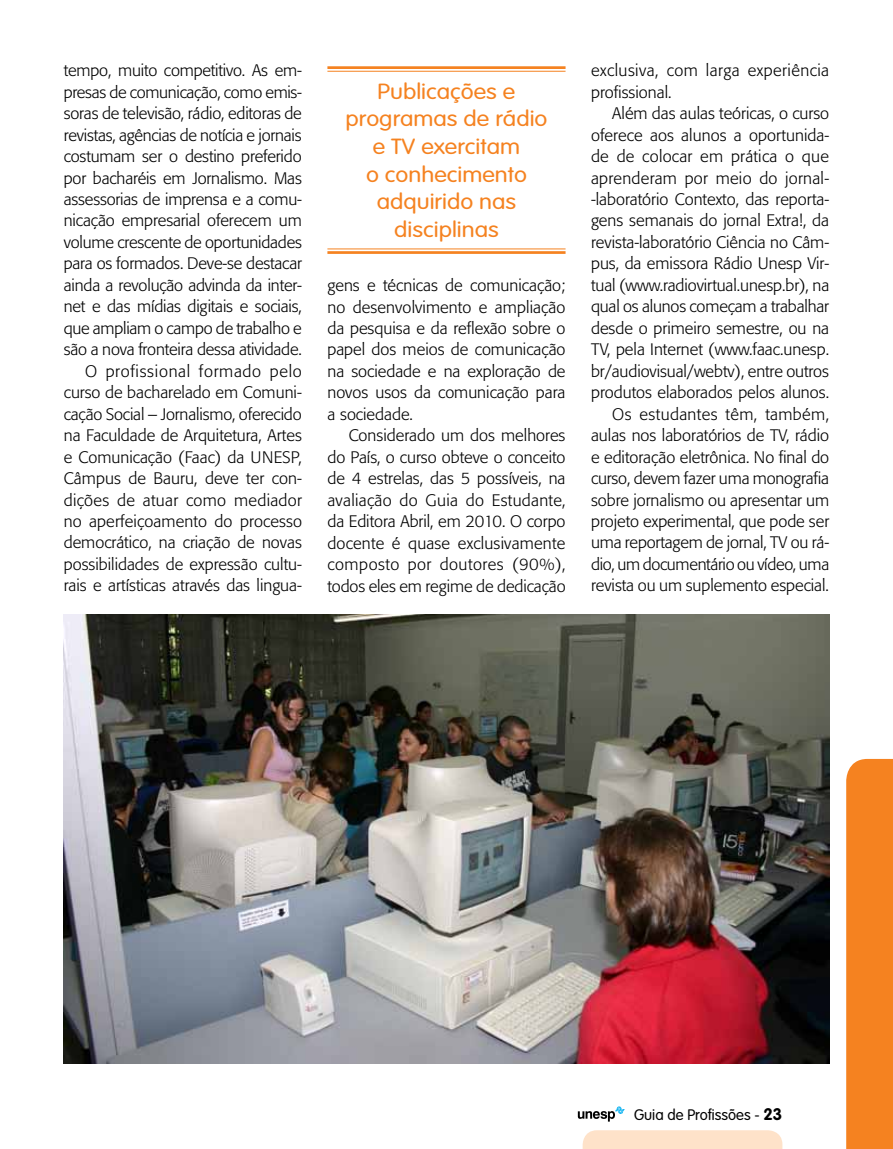
<style>
.page{position:relative;width:893px;height:1149px;background:#fff}
.page>*{position:absolute;margin:0;border:0;box-sizing:border-box;transform-origin:0 0}
.t1{font:300 21.6px/27.6px "VAG Rounded";color:#f58220;text-align:center;scale:1.11 1}
.t2{font:300 16.5px/21.5px "Formata";color:#000;text-align:right}
.t3{font:300 16.5px/21.5px "Formata";letter-spacing:.025em;color:#000}
.t4{font:300 15px "VAG Rounded";color:#000}
.s1{font-weight:700;font-size:16.5px}
</style>
<div class="page">
<svg style="left:583px;top:1130px;width:199px;height:18px;background:#fee2ca"></svg>
<svg style="left:578px;top:1106px;width:47px;height:15px"></svg>
<div style="left:846px;top:758px;width:47px;height:390px;background:#f58220"></div>
<img style="left:64px;top:614px;width:765px;height:449px">
<hr style="left:327px;top:66px;width:239px;height:3px;background:#f58220">
<hr style="left:327px;top:71px;width:239px;height:1px;background:#f58220">
<hr style="left:327px;top:248px;width:239px;height:1px;background:#f58220">
<hr style="left:327px;top:251px;width:239px;height:3px;background:#f58220">
<p class="t2" style="left:64px;top:60px;width:240px">tempo, muito competitivo. As em&shy;presas de comunicação, como emis&shy;soras de televisão, rádio, editoras de revistas, agências de notícia e jornais costumam ser o destino preferido por bacharéis em Jornalismo. Mas assessorias de imprensa e a comu&shy;nicação empresarial oferecem um volume crescente de oportunidades para os formados. Deve-se destacar ainda a revolução advinda da inter&shy;net e das mídias digitais e sociais, que ampliam o campo de trabalho e são a nova fronteira dessa atividade.<br>O profissional formado pelo curso de bacharelado em Comuni&shy;cação Social – Jornalismo, oferecido na Faculdade de Arquitetura, Artes e Comunicação (Faac) da UNESP, Câmpus de Bauru, deve ter con&shy;dições de atuar como mediador no aperfeiçoamento do processo democrático, na criação de novas possibilidades de expressão cultu&shy;rais e artísticas através das lingua-</p>
<h1 class="t1" style="left:345px;top:77px;width:183px">Publicações e programas de rádio e TV exercitam<br>o conhecimento adquirido nas disciplinas</h1>
<p class="t2" style="left:327px;top:274px;width:240px;text-align:justify">gens e técnicas de comunicação; no desenvolvimento e ampliação da pesquisa e da reflexão sobre o papel dos meios de comunicação na sociedade e na exploração de novos usos da comunicação para a sociedade.</p>
<p class="t2" style="left:327px;top:425px;width:240px;text-align:justify;text-indent:21px">Considerado um dos melhores do País, o curso obteve o conceito de 4 estrelas, das 5 possíveis, na avaliação do Guia do Estudante, da Editora Abril, em 2010. O corpo docente é quase exclusivamente composto por doutores (90%), todos eles em regime de dedicação</p>
<p class="t3" style="left:591px;top:60px;width:240px">exclusiva, com larga experiência profissional.</p>
<p class="t2" style="left:591px;top:103px;width:240px">Além das aulas teóricas, o curso oferece aos alunos a oportunida&shy;de de colocar em prática o que aprenderam por meio do jornal--laboratório Contexto, das reporta&shy;gens semanais do jornal Extra!, da revista-laboratório Ciência no Câm&shy;pus, da emissora Rádio Unesp Vir&shy;tual (www.radiovirtual.unesp.br), na qual os alunos começam a trabalhar desde o primeiro semestre, ou na TV, pela Internet (www.faac.unesp. br/audiovisual/webtv), entre outros produtos elaborados pelos alunos.<br>Os estudantes têm, também, aulas nos laboratórios de TV, rádio e editoração eletrônica. No final do curso, devem fazer uma monografia sobre jornalismo ou apresentar um projeto experimental, que pode ser uma reportagem de jornal, TV ou rá&shy;dio, um documentário ou vídeo, uma revista ou um suplemento especial.</p>
<p class="t4" style="left:634px;top:1105px;width:150px">Guia de Profissões - <span class="s1">23</span></p>
</div>
